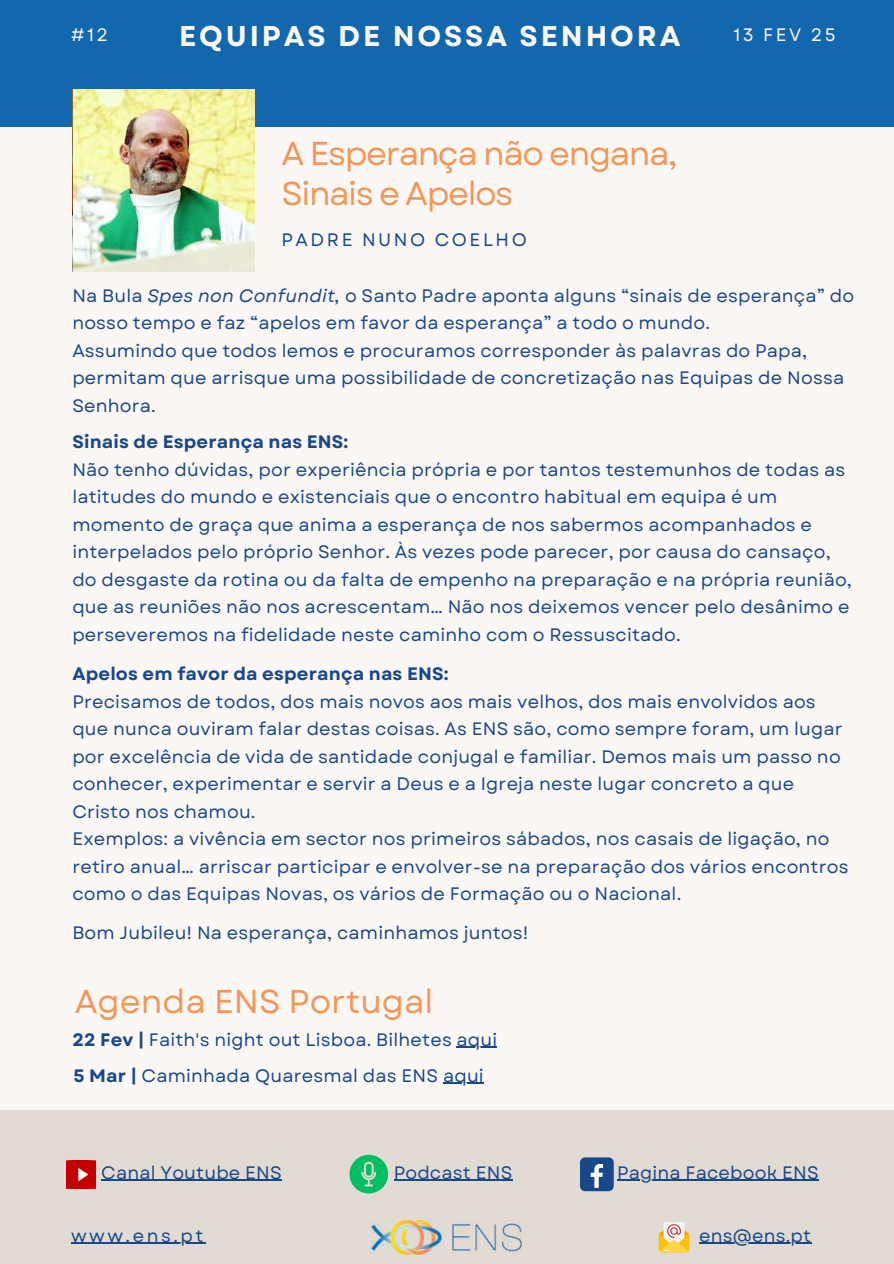
<style>
.page{position:relative;width:894px;height:1264px;background:#fff}
.page>*{position:absolute;margin:0;border:0;box-sizing:border-box;transform-origin:0 0}
.t1{font:33px/40.5px "Garet";letter-spacing:-.045em;color:#f19759}
.t2{font:33px "Garet";color:#f19759}
.t3{font:700 28.5px "Garet";letter-spacing:.1em;color:#faf7f5}
.t4{font:18px/27.5px "Garet";letter-spacing:.01em;color:#1a4789}
.t5{font:700 18px "Garet";letter-spacing:.01em;color:#1a4789}
.t6{font:18px "Garet";letter-spacing:.14em;color:#1a4789}
.t7{font:18px "Garet";letter-spacing:.14em;color:#faf7f5}
.s1{font-style:italic}
.s2{font-weight:700}
</style>
<div class="page">
<div style="left:0;top:0;width:893px;height:1263px;background:#faf7f5"></div>
<div style="left:0;top:0;width:893px;height:127px;background:#1267ad"></div>
<div style="left:0;top:1109px;width:893px;height:154px;background:#e1dbd3"></div>
<svg style="left:658px;top:1222px;width:31px;height:30px"></svg>
<hr style="left:699px;top:1242px;width:112px;height:1px;background:#1a4789">
<img style="left:371px;top:1220px;width:150px;height:34px">
<img style="left:67px;top:1160px;width:29px;height:28px">
<hr style="left:101px;top:1179px;width:181px;height:1px;background:#1a4789">
<svg style="left:349px;top:1154px;width:38px;height:38px"></svg>
<hr style="left:393px;top:1179px;width:119px;height:1px;background:#1a4789">
<div style="left:579px;top:1157px;width:34px;height:34px;background:#1a4789;border-radius:5px"></div>
<svg style="left:590px;top:1164px;width:13px;height:23px"></svg>
<hr style="left:617px;top:1179px;width:201px;height:1px;background:#1a4789">
<hr style="left:71px;top:1242px;width:135px;height:1px;background:#1a4789">
<hr style="left:456px;top:1046px;width:41px;height:1px;background:#1a4789">
<hr style="left:443px;top:1082px;width:41px;height:1px;background:#1a4789">
<img style="left:73px;top:89px;width:181px;height:182px">
<p class="t7" style="left:71px;top:22px;width:38px">#12</p>
<h2 class="t3" style="left:179px;top:15px;width:503px">EQUIPAS DE NOSSA SENHORA</h2>
<p class="t7" style="left:733px;top:22px;width:104px">13 FEV 25</p>
<h1 class="t1" style="left:281px;top:133px;width:397px">A Esperança não engana,<br>Sinais e Apelos</h1>
<p class="t6" style="left:281px;top:227px;width:247px">PADRE NUNO COELHO</p>
<p class="t4" style="left:72px;top:282px;width:783px">Na Bula <span class="s1">Spes non Confundit,</span> o Santo Padre aponta alguns “sinais de esperança” do nosso tempo e faz “apelos em favor da esperança” a todo o mundo.<br>Assumindo que todos lemos e procuramos corresponder às palavras do Papa, permitam que arrisque uma possibilidade de concretização nas Equipas de Nossa Senhora.</p>
<p class="t5" style="left:72px;top:429px;width:277px">Sinais de Esperança nas ENS:</p>
<p class="t4" style="left:72px;top:456px;width:780px">Não tenho dúvidas, por experiência própria e por tantos testemunhos de todas as latitudes do mundo e existenciais que o encontro habitual em equipa é um momento de graça que anima a esperança de nos sabermos acompanhados e interpelados pelo próprio Senhor. Às vezes pode parecer, por causa do cansaço, do desgaste da rotina ou da falta de empenho na preparação e na própria reunião, que as reuniões não nos acrescentam… Não nos deixemos vencer pelo desânimo e perseveremos na fidelidade neste caminho com o Ressuscitado.</p>
<p class="t5" style="left:72px;top:660px;width:378px">Apelos em favor da esperança nas ENS:</p>
<p class="t4" style="left:72px;top:687px;width:777px">Precisamos de todos, dos mais novos aos mais velhos, dos mais envolvidos aos que nunca ouviram falar destas coisas. As ENS são, como sempre foram, um lugar por excelência de vida de santidade conjugal e familiar. Demos mais um passo no conhecer, experimentar e servir a Deus e a Igreja neste lugar concreto a que Cristo nos chamou.<br>Exemplos: a vivência em sector nos primeiros sábados, nos casais de ligação, no retiro anual… arriscar participar e envolver-se na preparação dos vários encontros como o das Equipas Novas, os vários de Formação ou o Nacional.</p>
<p class="t4" style="left:72px;top:919px;width:457px">Bom Jubileu! Na esperança, caminhamos juntos!</p>
<h1 class="t2" style="left:75px;top:977px;width:360px">Agenda ENS Portugal</h1>
<p class="t4" style="left:72px;top:1025px;width:426px"><span class="s2">22 Fev |</span> Faith's night out Lisboa. Bilhetes aqui</p>
<p class="t4" style="left:73px;top:1061px;width:411px"><span class="s2">5 Mar |</span> Caminhada Quaresmal das ENS aqui</p>
<p class="t4" style="left:101px;top:1158px;width:182px">Canal Youtube ENS</p>
<p class="t4" style="left:393px;top:1158px;width:120px">Podcast ENS</p>
<p class="t4" style="left:617px;top:1158px;width:203px">Pagina Facebook ENS</p>
<p class="t4" style="left:71px;top:1221px;width:134px">www.ens.pt</p>
<p class="t4" style="left:699px;top:1221px;width:113px">ens@ens.pt</p>
</div>
